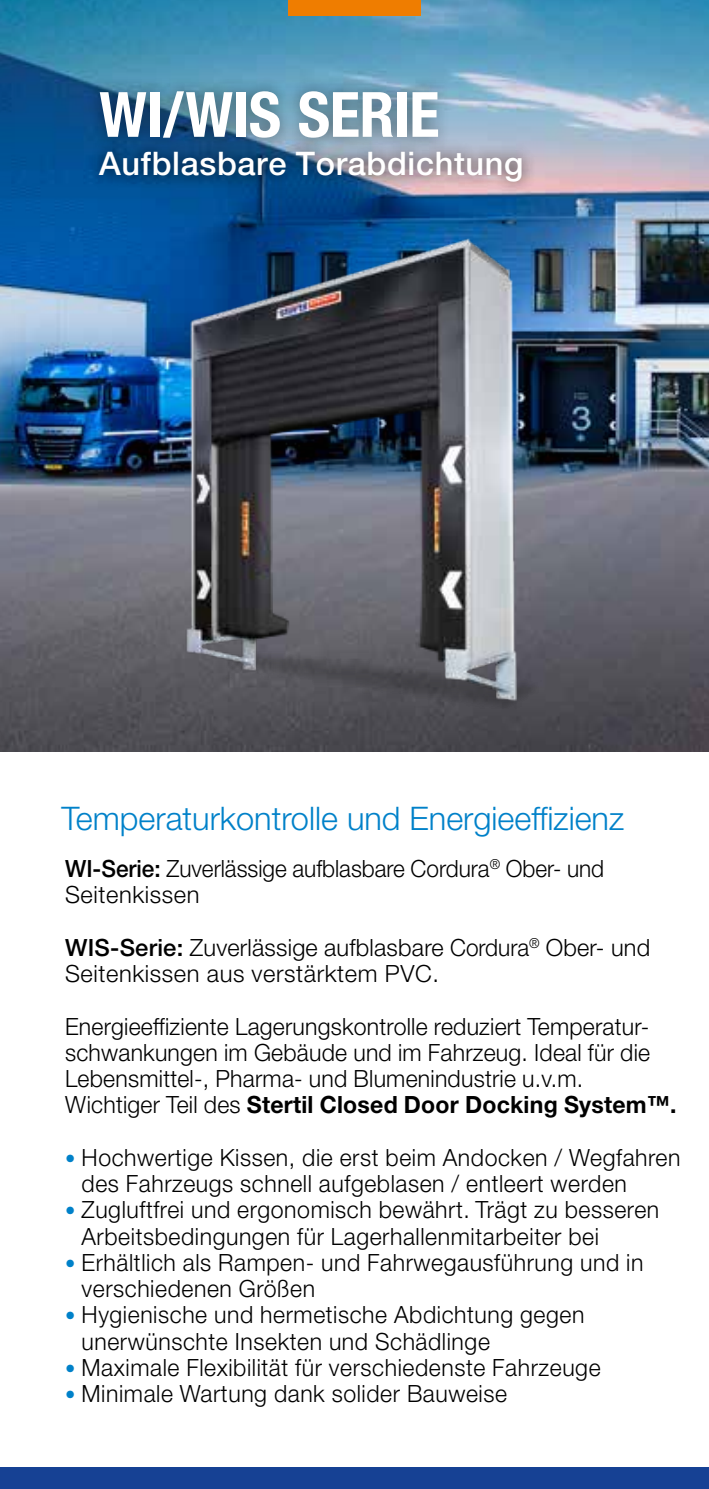
<style>
.page{position:relative;width:709px;height:1489px;background:#fff}
.page>*{position:absolute;margin:0;border:0;box-sizing:border-box;transform-origin:0 0}
.t1{font:700 condensed 62.5px "Helvetica Neue LT Std";letter-spacing:-.005em;color:#fff}
.t2{font:300 32.5px "Helvetica Neue LT Std";color:#0081c9}
.t3{font:500 32.5px "Helvetica Neue LT Std";letter-spacing:.02em;color:#fff}
.t4{font:300 23.75px/26.2px "Helvetica Neue LT Std";letter-spacing:.025em;color:#000}
.t5{font:300 23.75px/26.2px "Helvetica Neue LT Std";color:#000;scale:.95 1}
.s1{font-weight:500}
.s2{font-weight:700}
.s3{font-size:21.25px;color:#0081c9}
</style>
<div class="page">
<img style="left:0;top:262px;width:709px;height:489px">
<div style="left:0;top:1467px;width:709px;height:21px;background:#164194"></div>
<svg style="left:0;top:0;width:709px;height:262px;background:#528db3"></svg>
<div style="left:288px;top:0;width:133px;height:15px;background:#ef7d00"></div>
<img style="left:125px;top:205px;width:459px;height:547px">
<div style="left:86px;top:76px;width:366px;height:76px;background:#000;opacity:.44"></div>
<div style="left:86px;top:137px;width:451px;height:59px;background:#000;opacity:.75"></div>
<h1 class="t1" style="left:99px;top:77px;width:342px">WI/WIS SERIE</h1>
<h2 class="t3" style="left:99px;top:144px;width:426px">Aufblasbare Torabdichtung</h2>
<h2 class="t2" style="left:61px;top:798px;width:564px">Temperaturkontrolle und Energieeffizienz</h2>
<p class="t5" style="left:65px;top:854px;width:569px"><span class="s1">WI-Serie:</span> Zuverlässige aufblasbare Cordura<sup>®</sup> Ober- und<br>Seitenkissen</p>
<p class="t4" style="left:65px;top:933px;width:586px"><span class="s1">WIS-Serie:</span> Zuverlässige aufblasbare Cordura<sup>®</sup> Ober- und<br>Seitenkissen aus verstärktem PVC.</p>
<p class="t4" style="left:65px;top:1012px;width:613px">Energieeffiziente Lagerungskontrolle reduziert Temperatur&shy;schwankungen im Gebäude und im Fahrzeug. Ideal für die Lebensmittel-, Pharma- und Blumenindustrie u.v.m.<br>Wichtiger Teil des <span class="s2">Stertil Closed Door Docking System™.</span></p>
<p class="t4" style="left:82px;top:1143px;width:600px;text-indent:-16px"><span class="s3">•</span> Hochwertige Kissen, die erst beim Andocken / Wegfahren des Fahrzeugs schnell aufgeblasen / entleert werden</p>
<p class="t4" style="left:82px;top:1196px;width:579px;text-indent:-16px"><span class="s3">•</span> Zugluftfrei und ergonomisch bewährt. Trägt zu besseren<br>Arbeitsbedingungen für Lagerhallenmitarbeiter bei</p>
<p class="t4" style="left:82px;top:1248px;width:563px;text-indent:-16px"><span class="s3">•</span> Erhältlich als Rampen- und Fahrwegausführung und in verschiedenen Größen</p>
<p class="t4" style="left:82px;top:1301px;width:504px;text-indent:-16px"><span class="s3">•</span> Hygienische und hermetische Abdichtung gegen unerwünschte Insekten und Schädlinge</p>
<p class="t4" style="left:65px;top:1353px;width:537px"><span class="s3">•</span> Maximale Flexibilität für verschiedenste Fahrzeuge</p>
<p class="t4" style="left:65px;top:1379px;width:443px"><span class="s3">•</span> Minimale Wartung dank solider Bauweise</p>
</div>
